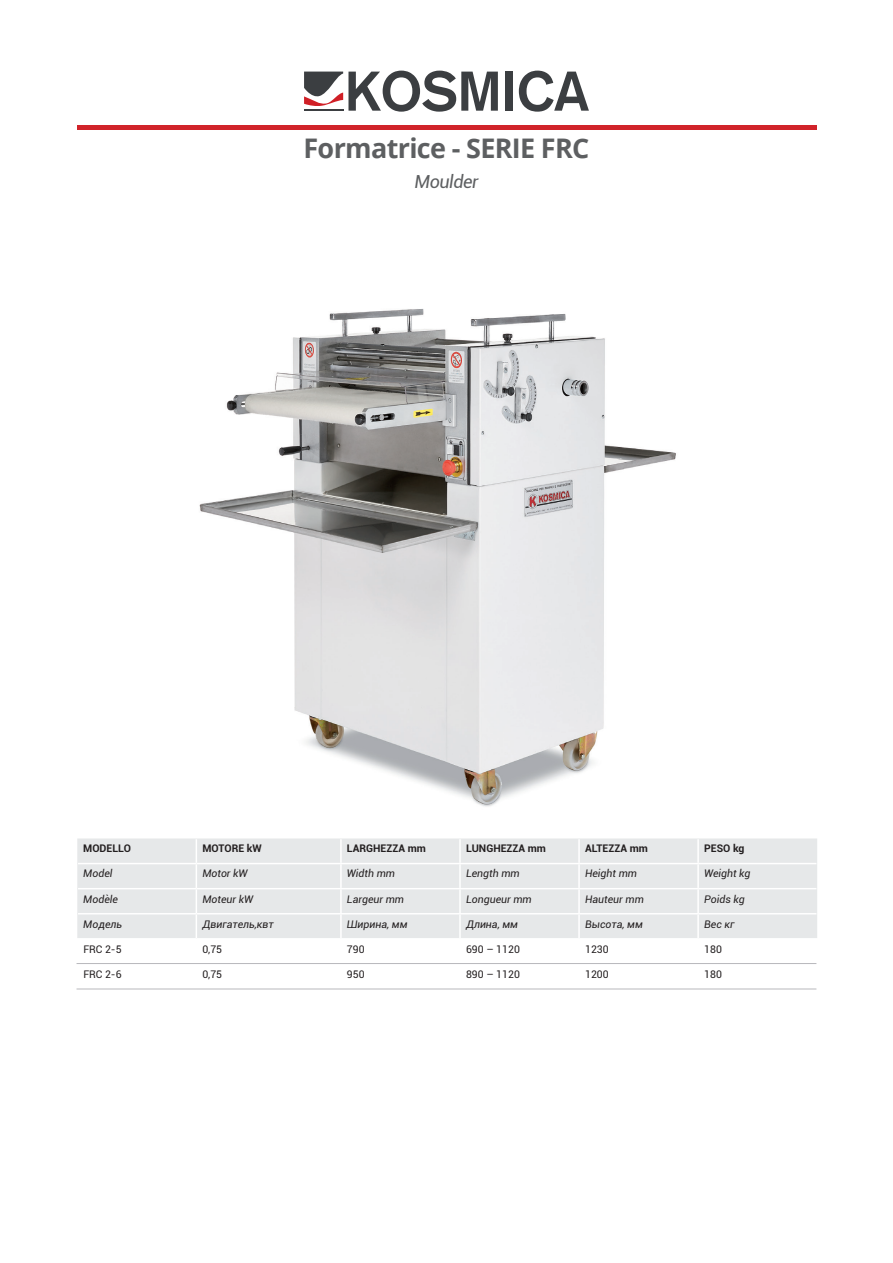
<style>
.page{position:relative;width:893px;height:1263px;background:#fff}
.page>*{position:absolute;margin:0;border:0;box-sizing:border-box;transform-origin:0 0}
.t1{font:700 27px "Open Sans";letter-spacing:-.025em;color:#5d5f61}
.t2{font:italic 18px "Roboto";letter-spacing:-.025em;color:#5d5f61}
.t3{font:italic 10.5px "Roboto";color:#231f20}
.t4{font:10.5px "Roboto";color:#231f20}
.t5{font:700 10.5px "Roboto";color:#231f20}
</style>
<div class="page">
<div style="left:77px;top:125px;width:739px;height:5px;background:#d1232a"></div>
<hr style="left:0;top:1177px;width:1px;height:86px;background:#e6e8e9">
<div style="left:505px;top:72px;width:8px;height:39px;background:#3b3e41"></div>
<svg style="left:519px;top:71px;width:70px;height:41px"></svg>
<svg style="left:304px;top:71px;width:194px;height:41px"></svg>
<img style="left:199px;top:309px;width:477px;height:498px">
<div style="left:77px;top:838px;width:740px;height:100px;background:#e6e8e9"></div>
<hr style="left:340px;top:839px;width:2px;height:24px;background:#fff">
<hr style="left:459px;top:839px;width:2px;height:24px;background:#fff">
<hr style="left:578px;top:839px;width:2px;height:24px;background:#fff">
<hr style="left:697px;top:839px;width:2px;height:24px;background:#fff">
<hr style="left:78px;top:863px;width:118px;height:1px;background:#fff">
<hr style="left:196px;top:863px;width:145px;height:1px;background:#fff">
<hr style="left:341px;top:863px;width:119px;height:1px;background:#fff">
<hr style="left:340px;top:864px;width:2px;height:24px;background:#fff">
<hr style="left:460px;top:863px;width:119px;height:1px;background:#fff">
<hr style="left:459px;top:864px;width:2px;height:24px;background:#fff">
<hr style="left:579px;top:863px;width:119px;height:1px;background:#fff">
<hr style="left:578px;top:864px;width:2px;height:24px;background:#fff">
<hr style="left:698px;top:863px;width:118px;height:1px;background:#fff">
<hr style="left:697px;top:864px;width:2px;height:24px;background:#fff">
<hr style="left:78px;top:888px;width:118px;height:1px;background:#fff">
<hr style="left:196px;top:888px;width:145px;height:1px;background:#fff">
<hr style="left:341px;top:888px;width:119px;height:1px;background:#fff">
<hr style="left:340px;top:889px;width:2px;height:24px;background:#fff">
<hr style="left:460px;top:888px;width:119px;height:1px;background:#fff">
<hr style="left:459px;top:889px;width:2px;height:24px;background:#fff">
<hr style="left:579px;top:888px;width:119px;height:1px;background:#fff">
<hr style="left:578px;top:889px;width:2px;height:24px;background:#fff">
<hr style="left:698px;top:888px;width:118px;height:1px;background:#fff">
<hr style="left:697px;top:889px;width:2px;height:24px;background:#fff">
<hr style="left:78px;top:913px;width:118px;height:1px;background:#fff">
<hr style="left:196px;top:913px;width:145px;height:1px;background:#fff">
<svg style="left:196px;top:839px;width:1px;height:99px"></svg>
<hr style="left:341px;top:913px;width:119px;height:1px;background:#fff">
<hr style="left:340px;top:914px;width:2px;height:24px;background:#fff">
<hr style="left:460px;top:913px;width:119px;height:1px;background:#fff">
<hr style="left:459px;top:914px;width:2px;height:24px;background:#fff">
<hr style="left:579px;top:913px;width:119px;height:1px;background:#fff">
<hr style="left:578px;top:914px;width:2px;height:24px;background:#fff">
<hr style="left:698px;top:913px;width:118px;height:1px;background:#fff">
<hr style="left:697px;top:914px;width:2px;height:24px;background:#fff">
<hr style="left:77px;top:963px;width:739px;height:1px;background:#b8b8bc">
<hr style="left:77px;top:989px;width:739px;height:1px;background:#b8b8bc">
<h1 class="t1" style="left:303px;top:129px;width:287px">Formatrice - SERIE FRC</h1>
<h2 class="t2" style="left:415px;top:169px;width:65px">Moulder</h2>
<p class="t5" style="left:83px;top:841px;width:17px">Modello</p>
<p class="t5" style="left:202px;top:841px;width:61px">MOTORE kW</p>
<p class="t5" style="left:347px;top:841px;width:80px">LARGHEZZA mm</p>
<p class="t5" style="left:466px;top:841px;width:82px">LUNGHEZZA mm</p>
<p class="t5" style="left:585px;top:841px;width:64px">ALTEZZA mm</p>
<p class="t5" style="left:704px;top:841px;width:42px">PESO kg</p>
<p class="t3" style="left:83px;top:866px;width:31px">Model</p>
<p class="t3" style="left:202px;top:866px;width:47px">Motor kW</p>
<p class="t3" style="left:347px;top:866px;width:50px">Width mm</p>
<p class="t3" style="left:466px;top:866px;width:55px">Length mm</p>
<p class="t3" style="left:585px;top:866px;width:53px">Height mm</p>
<p class="t3" style="left:704px;top:866px;width:48px">Weight kg</p>
<p class="t3" style="left:83px;top:891px;width:36px">Modèle</p>
<p class="t3" style="left:202px;top:891px;width:52px">Moteur kW</p>
<p class="t3" style="left:347px;top:891px;width:59px">Largeur mm</p>
<p class="t3" style="left:466px;top:891px;width:67px">Longueur mm</p>
<p class="t3" style="left:585px;top:891px;width:60px">Hauteur mm</p>
<p class="t3" style="left:704px;top:891px;width:42px">Poids kg</p>
<p class="t3" style="left:83px;top:916px;width:40px">Модель</p>
<p class="t3" style="left:202px;top:916px;width:73px">Двигатель,квт</p>
<p class="t3" style="left:347px;top:916px;width:62px">Ширина, мм</p>
<p class="t3" style="left:466px;top:916px;width:54px">Длина, мм</p>
<p class="t3" style="left:585px;top:916px;width:59px">Высота, мм</p>
<p class="t3" style="left:704px;top:916px;width:32px">Вес кг</p>
<p class="t4" style="left:83px;top:942px;width:40px">FRC 2-5</p>
<p class="t4" style="left:202px;top:942px;width:21px">0,75</p>
<p class="t4" style="left:347px;top:942px;width:19px">790</p>
<p class="t4" style="left:466px;top:942px;width:55px">690 – 1120</p>
<p class="t4" style="left:585px;top:942px;width:25px">1230</p>
<p class="t4" style="left:704px;top:942px;width:19px">180</p>
<p class="t4" style="left:83px;top:967px;width:40px">FRC 2-6</p>
<p class="t4" style="left:202px;top:967px;width:21px">0,75</p>
<p class="t4" style="left:347px;top:967px;width:19px">950</p>
<p class="t4" style="left:466px;top:967px;width:55px">890 – 1120</p>
<p class="t4" style="left:585px;top:967px;width:25px">1200</p>
<p class="t4" style="left:704px;top:967px;width:19px">180</p>
</div>
